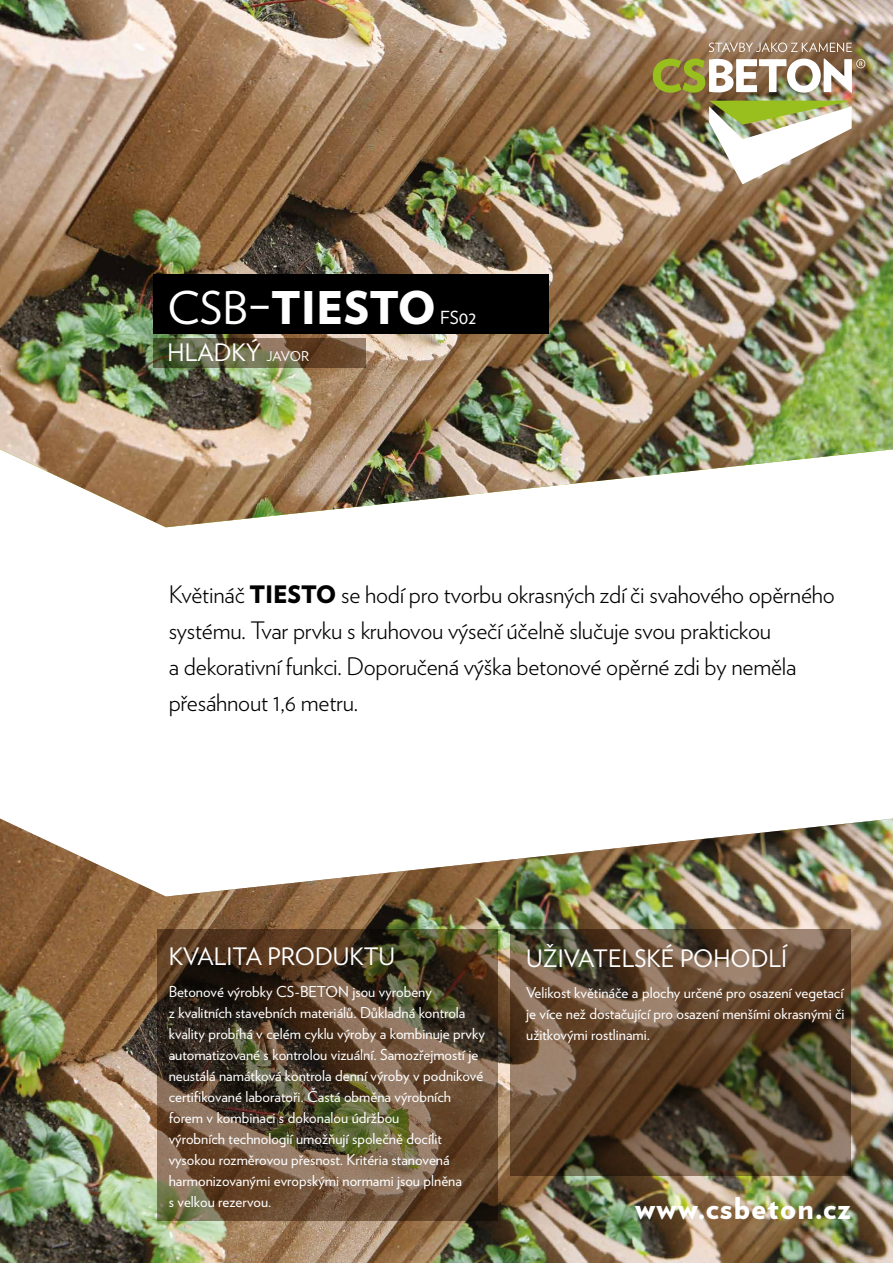
<style>
.page{position:relative;width:893px;height:1263px;background:#fff}
.page>*{position:absolute;margin:0;border:0;box-sizing:border-box;transform-origin:0 0}
.t1{font:900 45px "Verlag";color:#fff}
.t2{font:900 30px "Verlag";letter-spacing:.04em;color:#fff}
.t3{font:300 24px/36px "Verlag";letter-spacing:-.01em;color:#000}
.t4{font:24px "Verlag";color:#fff}
.t5{font:18px "Verlag";color:#fff}
.t6{font:15px/21px "Verlag";color:#fff;text-align:justify}
.s1{font-weight:400}
.s2{font-size:13.5px}
.s3{font-weight:900}
</style>
<div class="page">
<img style="left:0;top:819px;width:893px;height:444px">
<img style="left:0;top:0;width:893px;height:527px">
<svg style="left:709px;top:43px;width:143px;height:9px"></svg>
<img style="left:709px;top:101px;width:143px;height:83px">
<img style="left:653px;top:59px;width:212px;height:34px">
<svg style="left:510px;top:929px;width:340px;height:247px;background:#5f4932"></svg>
<svg style="left:157px;top:929px;width:340px;height:291px;background:#594630"></svg>
<div style="left:153px;top:274px;width:395px;height:60px;background:#000"></div>
<svg style="left:153px;top:338px;width:212px;height:30px;background:#655a3c"></svg>
<h1 class="t1" style="left:168px;top:271px;width:270px"><span class="s1">CSB–</span>TIESTO</h1>
<p class="t5" style="left:440px;top:304px;width:38px">FS02</p>
<h3 class="t4" style="left:168px;top:335px;width:139px">hladký <span class="s2">javor</span></h3>
<h3 class="t3" style="left:169px;top:575px;width:668px">Květináč <span class="s3">TIESTO</span> se hodí pro tvorbu okrasných zdí či svahového opěrného systému. Tvar prvku s kruhovou výsečí účelně slučuje svou praktickou<br>a dekorativní funkci. Doporučená výška betonové opěrné zdi by neměla přesáhnout 1,6 metru.</h3>
<h3 class="t4" style="left:169px;top:939px;width:15px">KVALITA</h3>
<h3 class="t4" style="left:268px;top:939px;width:129px">PRODUKTU</h3>
<p class="t6" style="left:169px;top:980px;width:150px">Betonové výrobky CS-BETO</p>
<p class="t6" style="left:169px;top:980px;width:318px;text-align:left;text-indent:169px">N jsou vyrobeny<br>z kvalitních stavebních materiálů. Důkladná kontrola kvality probíhá v celém cyklu výroby a kombinuje prvky automatizované s kontrolou vizuální. Samozřejmostí je neustálá namátková kontrola denní výroby v podnikové certifikované laboratoři. Častá obměna výrobních forem v kombinaci s dokonalou údržbou<br>výrobních technologií umožňují společně docílit vysokou rozměrovou přesnost. Kritéria stanovená harmonizovanými evropskými normami jsou plněna<br>s velkou rezervou.</p>
<h3 class="t4" style="left:526px;top:940px;width:263px">Uživatelské pohodlí</h3>
<p class="t6" style="left:526px;top:981px;width:320px">Velikost květináče a plochy určené pro osazení vegetací je více než dostačující pro osazení menšími okrasnými či užitkovými rostlinami.</p>
<h2 class="t2" style="left:635px;top:1184px;width:217px">www.csbeton.cz</h2>
</div>
